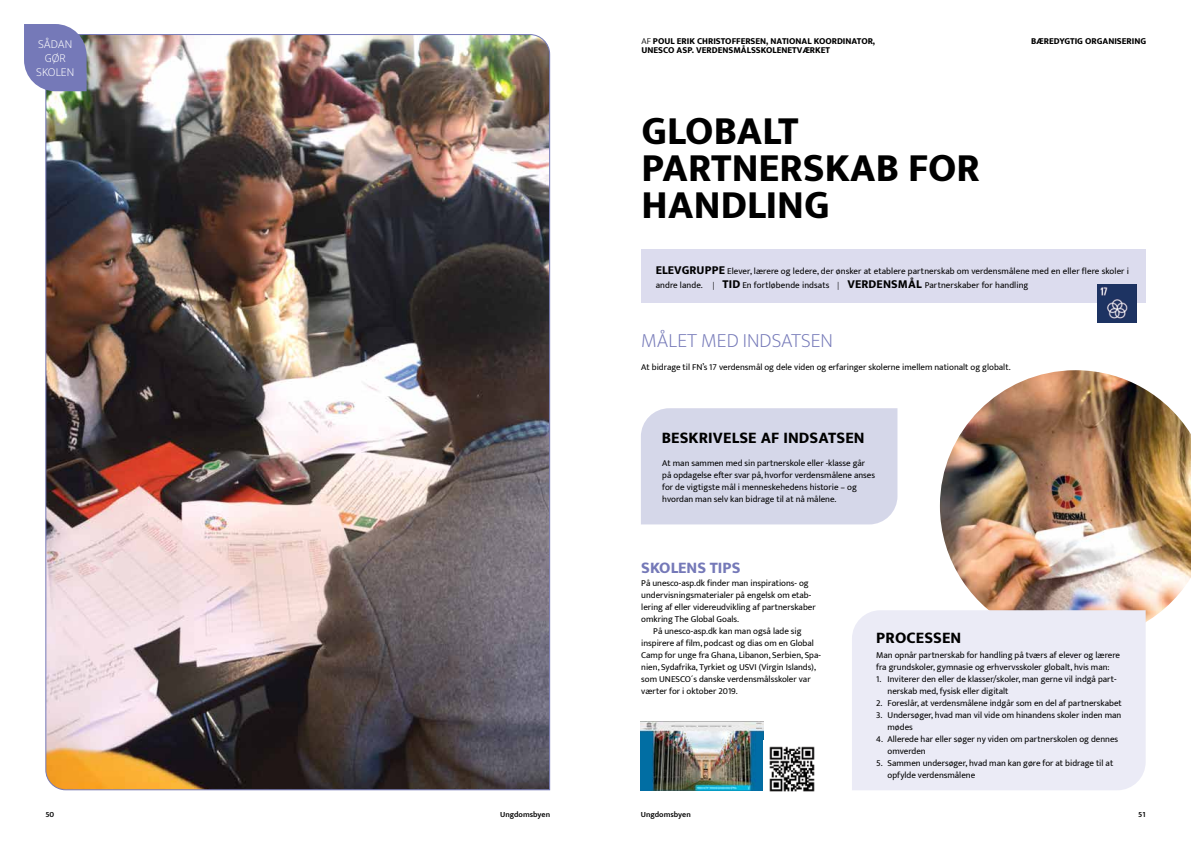
<style>
.page{position:relative;width:1191px;height:842px;background:#fff}
.page>*{position:absolute;margin:0;border:0;box-sizing:border-box;transform-origin:0 0}
.t1{font:800 40px/37px "Mukta";color:#000}
.t2{font:200 20px "Mukta";color:#7579b8}
.t3{font:800 16px "Mukta";letter-spacing:.01em;color:#000}
.t4{font:800 16px "Mukta";color:#7579b8}
.t5{font:200 12px/14px "Mukta";color:#fff;text-align:center}
.t6{font:9px/12px "Mukta";color:#000}
.t7{font:800 9px "Mukta";color:#000}
.t8{font:600 8px "Mukta";color:#000}
.s1{font-weight:300}
.s2{font-weight:800;font-size:12px}
.s3{font-weight:300;font-size:8px}
</style>
<div class="page">
<img style="left:940px;top:370px;width:251px;height:260px">
<div style="left:852px;top:610px;width:293px;height:180px;background:#ebebf6"></div>
<div style="left:641px;top:408px;width:256px;height:116px;background:#d5d7e9"></div>
<div style="left:641px;top:249px;width:505px;height:53px;background:#dcdcee"></div>
<img style="left:1098px;top:284px;width:38px;height:39px">
<img style="left:640px;top:721px;width:123px;height:69px">
<img style="left:769px;top:746px;width:46px;height:46px">
<img style="left:45px;top:34px;width:505px;height:757px">
<svg style="left:24px;top:24px;width:63px;height:67px;background:#8084bc"></svg>
<h3 class="t5" style="left:36px;top:37px;width:39px">SÅDAN<br>GØR<br>SKOLEN</h3>
<p class="t7" style="left:641px;top:36px;width:235px"><span class="s1">AF</span> POUL ERIK CHRISTOFFERSEN, NATIONAL KOORDINATOR,</p>
<p class="t7" style="left:1031px;top:36px;width:117px">BÆREDYGTIG ORGANISERING</p>
<p class="t7" style="left:641px;top:45px;width:190px">UNESCO ASP. VERDENSMÅLSSKOLENETVÆRKET</p>
<h1 class="t1" style="left:641px;top:111px;width:340px">GLOBALT<br>PARTNERSKAB FOR<br>HANDLING</h1>
<p class="t6" style="left:655px;top:264px;width:475px;line-height:14px"><span class="s2">ELEVGRUPPE</span> Elever, lærere og ledere, der ønsker at etablere partnerskab om verdensmålene med en eller flere skoler i andre lande. <span class="s3">|</span> <span class="s2">TID</span> En fortløbende indsats <span class="s3">|</span> <span class="s2">VERDENSMÅL</span> Partnerskaber for handling</p>
<h2 class="t2" style="left:641px;top:324px;width:193px">MÅLET MED INDSATSEN</h2>
<p class="t6" style="left:641px;top:361px;width:371px">At bidrage til FN’s 17 verdensmål og dele viden og erfaringer skolerne imellem nationalt og globalt.</p>
<h3 class="t3" style="left:661px;top:428px;width:204px">BESKRIVELSE AF INDSATSEN</h3>
<p class="t6" style="left:662px;top:457px;width:214px">At man sammen med sin partnerskole eller -klasse går på opdagelse efter svar på, hvorfor verdensmålene anses for de vigtigste mål i menneskehedens historie – og hvordan man selv kan bidrage til at nå målene.</p>
<h3 class="t4" style="left:641px;top:558px;width:101px">SKOLENS TIPS</h3>
<p class="t6" style="left:641px;top:577px;width:169px">På unesco-asp.dk finder man inspirations- og</p>
<p class="t6" style="left:641px;top:589px;width:172px">undervisningsmaterialer på engelsk om etab-</p>
<p class="t6" style="left:641px;top:601px;width:176px">lering af eller videreudvikling af partnerskaber</p>
<p class="t6" style="left:641px;top:613px;width:99px">omkring The Global Goals.</p>
<p class="t6" style="left:653px;top:625px;width:150px">På unesco-asp.dk kan man også lade sig</p>
<p class="t6" style="left:641px;top:637px;width:174px">inspirere af film, podcast og dias om en Global</p>
<p class="t6" style="left:641px;top:649px;width:181px">Camp for unge fra Ghana, Libanon, Serbien, Spa-</p>
<p class="t6" style="left:641px;top:661px;width:176px">nien, Sydafrika, Tyrkiet og USVI (Virgin Islands),</p>
<p class="t6" style="left:641px;top:673px;width:171px">som UNESCO´s danske verdensmålsskoler var</p>
<p class="t6" style="left:641px;top:685px;width:98px">værter for i oktober 2019.</p>
<h3 class="t3" style="left:876px;top:628px;width:87px">PROCESSEN</h3>
<p class="t6" style="left:876px;top:649px;width:245px">Man opnår partnerskab for handling på tværs af elever og lærere fra grundskoler, gymnasie og erhvervsskoler globalt, hvis man:</p>
<p class="t6" style="left:887px;top:673px;width:230px;text-indent:-11px">1. Inviterer den eller de klasser/skoler, man gerne vil indgå part&shy;nerskab med, fysisk eller digitalt</p>
<p class="t6" style="left:876px;top:697px;width:247px">2. Foreslår, at verdensmålene indgår som en del af partnerskabet</p>
<p class="t6" style="left:887px;top:709px;width:235px;text-indent:-11px">3. Undersøger, hvad man vil vide om hinandens skoler inden man mødes</p>
<p class="t6" style="left:887px;top:733px;width:232px;text-indent:-11px">4. Allerede har eller søger ny viden om partnerskolen og dennes omverden</p>
<p class="t6" style="left:887px;top:757px;width:227px;text-indent:-11px">5. Sammen undersøger, hvad man kan gøre for at bidrage til at opfylde verdensmålene</p>
<p class="t8" style="left:45px;top:809px;width:10px">50</p>
<p class="t8" style="left:500px;top:809px;width:51px">Ungdomsbyen</p>
<p class="t8" style="left:641px;top:809px;width:51px">Ungdomsbyen</p>
<p class="t8" style="left:1138px;top:809px;width:9px">51</p>
</div>
